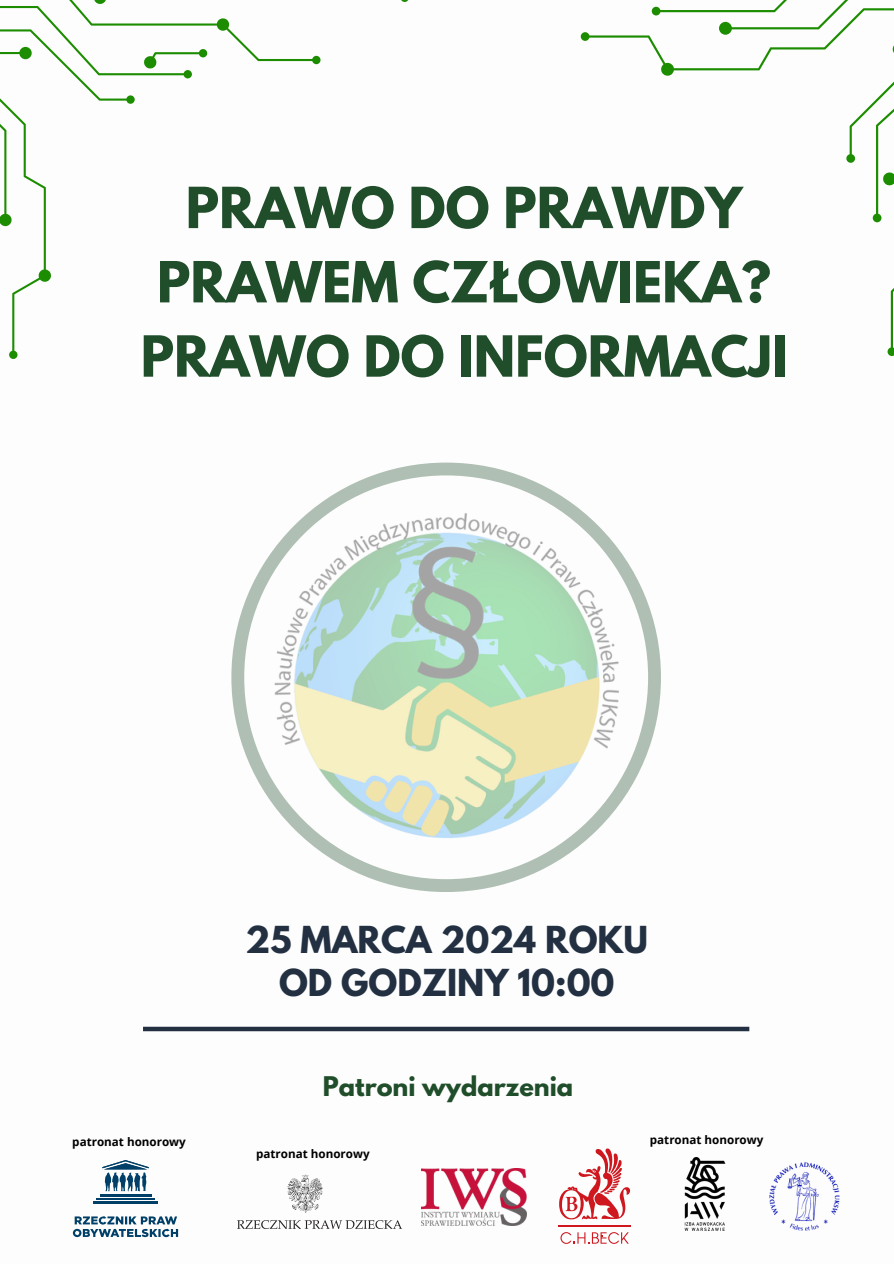
<style>
.page{position:relative;width:894px;height:1264px;background:#fff}
.page>*{position:absolute;margin:0;border:0;box-sizing:border-box;transform-origin:0 0}
.t1{font:700 50.1px/74.2px "League Spartan";color:#204d2a;text-align:center}
.t2{font:700 32.85px/42.8px "League Spartan";color:#223042;text-align:center}
.t3{font:700 24px "League Spartan";color:#204d2a}
.t4{font:700 11.7px "Open Sans";color:#000}
</style>
<div class="page">
<svg style="left:231px;top:462px;width:429px;height:430px"></svg>
<img style="left:262px;top:493px;width:368px;height:368px;border-radius:50%">
<div style="left:143px;top:1026px;width:606px;height:5px;background:#223042"></div>
<svg style="left:0;top:0;width:408px;height:359px"></svg>
<svg style="left:580px;top:0;width:313px;height:356px"></svg>
<svg style="left:237px;top:1220px;width:165px;height:8px"></svg>
<img style="left:421px;top:1168px;width:105px;height:57px">
<img style="left:763px;top:1155px;width:82px;height:82px;border-radius:50%">
<svg style="left:287px;top:1174px;width:35px;height:38px"></svg>
<img style="left:684px;top:1157px;width:86px;height:74px">
<hr style="left:558px;top:1225px;width:73px;height:1px;background:#ce171e">
<svg style="left:559px;top:1148px;width:71px;height:71px"></svg>
<svg style="left:560px;top:1232px;width:68px;height:11px"></svg>
<hr style="left:100px;top:1194px;width:51px;height:2px;background:#003f68">
<hr style="left:96px;top:1198px;width:59px;height:1px;background:#003f68">
<hr style="left:93px;top:1201px;width:65px;height:2px;background:#003f68">
<svg style="left:102px;top:1160px;width:47px;height:31px"></svg>
<svg style="left:73px;top:1216px;width:105px;height:21px"></svg>
<p class="t1" style="left:141px;top:177px;width:648px">PRAWO DO PRAWDY<br>PRAWEM CZŁOWIEKA?<br>PRAWO DO INFORMACJI</p>
<h1 class="t2" style="left:245px;top:923px;width:404px">25 MARCA 2024 ROKU<br>OD GODZINY 10:00</h1>
<p class="t4" style="left:72px;top:1133px;width:115px">patronat honorowy</p>
<p class="t3" style="left:323px;top:1074px;width:252px">Patroni wydarzenia</p>
<p class="t4" style="left:256px;top:1145px;width:115px">patronat honorowy</p>
<p class="t4" style="left:649px;top:1131px;width:115px">patronat honorowy</p>
</div>
